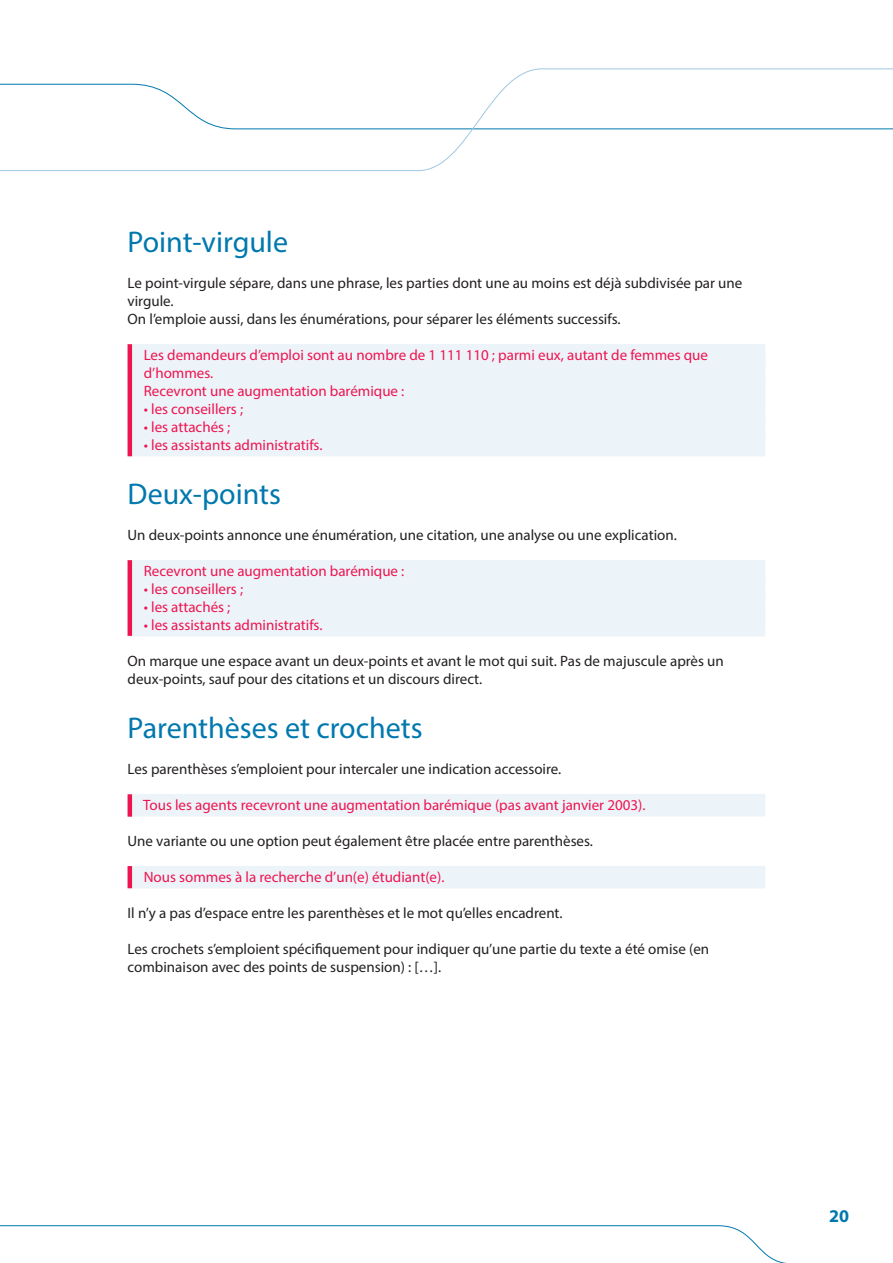
<style>
.page{position:relative;width:893px;height:1263px;background:#fff}
.page>*{position:absolute;margin:0;border:0;box-sizing:border-box;transform-origin:0 0}
.t1{font:30px "Myriad Pro";color:#0078ae}
.t2{font:700 18px "Myriad Pro";color:#0078ae}
.t3{font:15px/18px "Myriad Pro";color:#231f20}
.t4{font:15px/18px "Myriad Pro";color:#ed1450}
</style>
<div class="page">
<svg style="left:0;top:1225px;width:786px;height:38px"></svg>
<div style="left:128px;top:344px;width:637px;height:22px;background:#edf4f9"></div>
<div style="left:128px;top:357px;width:637px;height:30px;background:#edf4f9"></div>
<div style="left:128px;top:380px;width:637px;height:22px;background:#edf4f9"></div>
<div style="left:128px;top:398px;width:637px;height:22px;background:#edf4f9"></div>
<div style="left:128px;top:416px;width:637px;height:22px;background:#edf4f9"></div>
<div style="left:128px;top:434px;width:637px;height:22px;background:#edf4f9"></div>
<div style="left:128px;top:560px;width:637px;height:22px;background:#edf4f9"></div>
<div style="left:128px;top:578px;width:637px;height:22px;background:#edf4f9"></div>
<div style="left:128px;top:596px;width:637px;height:22px;background:#edf4f9"></div>
<div style="left:128px;top:614px;width:637px;height:22px;background:#edf4f9"></div>
<div style="left:128px;top:794px;width:637px;height:22px;background:#edf4f9"></div>
<div style="left:128px;top:866px;width:637px;height:22px;background:#edf4f9"></div>
<hr style="left:128px;top:344px;width:4px;height:112px;background:#ed1450">
<hr style="left:128px;top:560px;width:4px;height:76px;background:#ed1450">
<hr style="left:128px;top:794px;width:4px;height:23px;background:#ed1450">
<hr style="left:128px;top:866px;width:4px;height:22px;background:#ed1450">
<svg style="left:0;top:68px;width:893px;height:103px"></svg>
<h1 class="t1" style="left:128px;top:223px;width:162px">Point-virgule</h1>
<p class="t3" style="left:128px;top:274px;width:616px">Le point-virgule sépare, dans une phrase, les parties dont une au moins est déjà subdivisée par une virgule.<br>On l’emploie aussi, dans les énumérations, pour séparer les éléments successifs.</p>
<p class="t4" style="left:144px;top:346px;width:566px">Les demandeurs d’emploi sont au nombre de 1 111 110 ; parmi eux, autant de femmes que d’hommes.<br>Recevront une augmentation barémique :</p>
<p class="t4" style="left:144px;top:400px;width:101px">• les conseillers ;</p>
<p class="t4" style="left:144px;top:418px;width:88px">• les attachés ;</p>
<p class="t4" style="left:144px;top:436px;width:180px">• les assistants administratifs.</p>
<h1 class="t1" style="left:128px;top:475px;width:155px">Deux-points</h1>
<p class="t3" style="left:128px;top:526px;width:551px">Un deux-points annonce une énumération, une citation, une analyse ou une explication.</p>
<p class="t4" style="left:144px;top:562px;width:262px">Recevront une augmentation barémique :</p>
<p class="t4" style="left:144px;top:580px;width:101px">• les conseillers ;</p>
<p class="t4" style="left:144px;top:598px;width:88px">• les attachés ;</p>
<p class="t4" style="left:144px;top:616px;width:180px">• les assistants administratifs.</p>
<p class="t3" style="left:128px;top:652px;width:598px">On marque une espace avant un deux-points et avant le mot qui suit. Pas de majuscule après un deux-points, sauf pour des citations et un discours direct.</p>
<h1 class="t1" style="left:128px;top:709px;width:297px">Parenthèses et crochets</h1>
<p class="t3" style="left:128px;top:760px;width:435px">Les parenthèses s’emploient pour intercaler une indication accessoire.</p>
<p class="t4" style="left:143px;top:796px;width:504px">Tous les agents recevront une augmentation barémique (pas avant janvier 2003).</p>
<p class="t3" style="left:128px;top:832px;width:467px">Une variante ou une option peut également être placée entre parenthèses.</p>
<p class="t4" style="left:144px;top:868px;width:302px">Nous sommes à la recherche d’un(e) étudiant(e).</p>
<p class="t3" style="left:128px;top:904px;width:437px">Il n’y a pas d’espace entre les parenthèses et le mot qu’elles encadrent.</p>
<p class="t3" style="left:128px;top:940px;width:583px">Les crochets s’emploient spécifiquement pour indiquer qu’une partie du texte a été omise (en combinaison avec des points de suspension) : […].</p>
<p class="t2" style="left:829px;top:1204px;width:21px">20</p>
</div>
